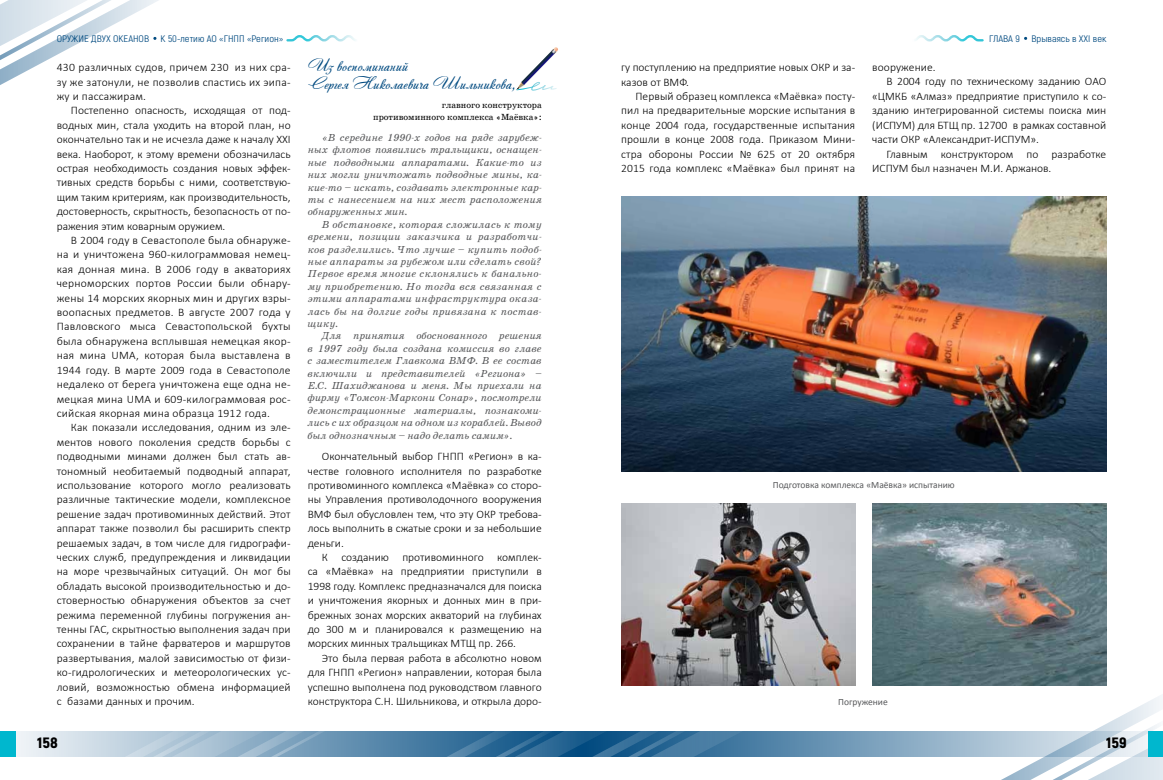
<style>
.page{position:relative;width:1163px;height:780px;background:#fff}
.page>*{position:absolute;margin:0;border:0;box-sizing:border-box;transform-origin:0 0}
.t1{font:17px/18px "Andantinoscript";color:#004a80}
.t2{font:900 15px "Akrobat";color:#000;scale:1.1 1}
.t3{font:300 11.5px/14.4px "Calibri";color:#000;text-align:justify}
.t4{font:italic 10.3px/12.4px "School Book C";color:#58595b;text-align:justify}
.t5{font:9.5px "Akrobat";color:#004a80;scale:1.1 1}
.t6{font:9.5px "Calibri";color:#58595b}
.t7{font:9px/12.4px "School Book C";color:#000;text-align:right}
</style>
<div class="page">
<svg style="left:782px;top:731px;width:180px;height:25px;background:#7ba0bc"></svg>
<div style="left:0;top:731px;width:581px;height:25px;background:#edf2f6"></div>
<svg style="left:34px;top:731px;width:748px;height:26px;background:#6893b3"></svg>
<svg style="left:962px;top:695px;width:200px;height:85px"></svg>
<svg style="left:0;top:0;width:158px;height:85px"></svg>
<svg style="left:286px;top:35px;width:70px;height:7px"></svg>
<div style="left:0;top:731px;width:16px;height:25px;background:#00b7ce"></div>
<div style="left:1147px;top:731px;width:15px;height:25px;background:#00b7ce"></div>
<svg style="left:916px;top:35px;width:68px;height:7px"></svg>
<img style="left:621px;top:196px;width:485px;height:275px">
<img style="left:872px;top:503px;width:234px;height:182px">
<img style="left:621px;top:503px;width:234px;height:182px">
<svg style="left:516px;top:47px;width:42px;height:44px"></svg>
<p class="t5" style="left:57px;top:33px;width:207px">ОРУЖИЕ ДВУХ ОКЕАНОВ • К 50-летию АО «ГНПП «Регион»</p>
<p class="t5" style="left:989px;top:33px;width:108px">Глава 9 • Врываясь в XXI век</p>
<p class="t3" style="left:57px;top:60px;width:235px">430 различных судов, причем 230 из них сра&shy;зу же затонули, не позволив спастись их эипа&shy;жу и пассажирам.</p>
<p class="t3" style="left:57px;top:103px;width:235px;text-indent:14px">Постепенно опасность, исходящая от под&shy;водных мин, стала уходить на второй план, но окончательно так и не исчезла даже к началу XXI века. Наоборот, к этому времени обозначилась острая необходимость создания новых эффек&shy;тивных средств борьбы с ними, соответствую&shy;щим таким критериям, как производительность, достоверность, скрытность, безопасность от по&shy;ражения этим коварным оружием.</p>
<p class="t3" style="left:57px;top:233px;width:235px;text-indent:14px">В 2004 году в Севастополе была обнаруже&shy;на и уничтожена 960-килограммовая немец&shy;кая донная мина. В 2006 году в акваториях черноморских портов России были обнару&shy;жены 14 морских якорных мин и других взры&shy;воопасных предметов. В августе 2007 года у Павловского мыса Севастопольской бухты была обнаружена всплывшая немецкая якор&shy;ная мина UMA, которая была выставлена в 1944 году. В марте 2009 года в Севастополе недалеко от берега уничтожена еще одна не&shy;мецкая мина UMA и 609-килограммовая рос&shy;сийская якорная мина образца 1912 года.</p>
<p class="t3" style="left:57px;top:420px;width:235px;text-indent:14px">Как показали исследования, одним из эле&shy;ментов нового поколения средств борьбы с подводными минами должен был стать ав&shy;тономный необитаемый подводный аппарат, использование которого могло реализовать различные тактические модели, комплексное решение задач противоминных действий. Этот аппарат также позволил бы расширить спектр решаемых задач, в том числе для гидрографи&shy;ческих служб, предупреждения и ликвидации на море чрезвычайных ситуаций. Он мог бы обладать высокой производительностью и до&shy;стоверностью обнаружения объектов за счет режима переменной глубины погружения ан&shy;тенны ГАС, скрытностью выполнения задач при сохранении в тайне фарватеров и маршрутов развертывания, малой зависимостью от физи&shy;ко-гидрологических и метеорологических ус&shy;ловий, возможностью обмена информацией с базами данных и прочим.</p>
<h1 class="t1" style="left:308px;top:57px;width:209px">Из воспоминаний<br>Сергея Николаевича Шильникова,</h1>
<p class="t7" style="left:373px;top:98px;width:170px">главного конструктора противоминного комплекса «Маёвка»:</p>
<p class="t4" style="left:308px;top:131px;width:235px;text-indent:14px">«В середине 1990-х годов на ряде зарубеж&shy;ных флотов появились тральщики, оснащен&shy;ные подводными аппаратами. Какие-то из них могли уничтожать подводные мины, ка&shy;кие-то – искать, создавать электронные кар&shy;ты с нанесением на них мест расположения обнаруженных мин.</p>
<p class="t4" style="left:307px;top:218px;width:235px;text-indent:14px">В обстановке, которая сложилась к тому времени, позиции заказчика и разработчи&shy;ков разделились. Что лучше – купить подоб&shy;ные аппараты за рубежом или сделать свой?<br>Первое время многие склонялись к банально&shy;му приобретению. Но тогда вся связанная с этими аппаратами инфраструктура оказа&shy;лась бы на долгие годы привязана к постав&shy;щику.</p>
<p class="t4" style="left:307px;top:330px;width:235px;text-indent:14px">Для принятия обоснованного решения в 1997 году была создана комиссия во главе с заместителем Главкома ВМФ. В ее состав включили и представителей «Региона» – Е.С. Шахиджанова и меня. Мы приехали на фирму «Томсон-Маркони Сонар», посмотрели демонстрационные материалы, познакоми&shy;лись с их образцом на одном из кораблей. Вывод был однозначным – надо делать самим».</p>
<p class="t3" style="left:308px;top:449px;width:235px;text-indent:14px">Окончательный выбор ГНПП «Регион» в ка&shy;честве головного исполнителя по разработке противоминного комплекса «Маёвка» со сторо&shy;ны Управления противолодочного вооружения ВМФ был обусловлен тем, что эту ОКР требова&shy;лось выполнить в сжатые сроки и за небольшие деньги.</p>
<p class="t3" style="left:308px;top:550px;width:235px;text-indent:14px">К созданию противоминного комплек&shy;са «Маёвка» на предприятии приступили в 1998 году. Комплекс предназначался для поиска и уничтожения якорных и донных мин в при&shy;брежных зонах морских акваторий на глубинах до 300 м и планировался к размещению на морских минных тральщиках МТЩ пр. 266.</p>
<p class="t3" style="left:308px;top:650px;width:235px;text-indent:14px">Это была первая работа в абсолютно новом для ГНПП «Регион» направлении, которая была успешно выполнена под руководством главного конструктора С.Н. Шильникова, и открыла доро-</p>
<p class="t3" style="left:621px;top:60px;width:235px">гу поступлению на предприятие новых ОКР и за&shy;казов от ВМФ.</p>
<p class="t3" style="left:621px;top:89px;width:235px;text-indent:14px">Первый образец комплекса «Маёвка» посту&shy;пил на предварительные морские испытания в конце 2004 года, государственные испытания прошли в конце 2008 года. Приказом Мини&shy;стра обороны России № 625 от 20 октября 2015 года комплекс «Маёвка» был принят на</p>
<p class="t3" style="left:872px;top:60px;width:65px">вооружение.</p>
<p class="t3" style="left:886px;top:74px;width:221px">В 2004 году по техническому заданию ОАО</p>
<p class="t3" style="left:872px;top:89px;width:235px">«ЦМКБ «Алмаз» предприятие приступило к со-</p>
<p class="t3" style="left:872px;top:103px;width:235px">зданию интегрированной системы поиска мин</p>
<p class="t3" style="left:872px;top:118px;width:235px">(ИСПУМ) для БТЩ пр. 12700 в рамках составной</p>
<p class="t3" style="left:872px;top:132px;width:168px">части ОКР «Александрит-ИСПУМ».</p>
<p class="t3" style="left:886px;top:146px;width:221px">Главным конструктором по разработке</p>
<p class="t3" style="left:872px;top:161px;width:181px">ИСПУМ был назначен М.И. Аржанов.</p>
<p class="t6" style="left:772px;top:479px;width:183px">Подготовка комплекса «Маёвка» испытанию</p>
<p class="t6" style="left:838px;top:696px;width:51px">Погружение</p>
<h2 class="t2" style="left:37px;top:733px;width:20px">158</h2>
<h2 class="t2" style="left:1106px;top:733px;width:20px">159</h2>
</div>
